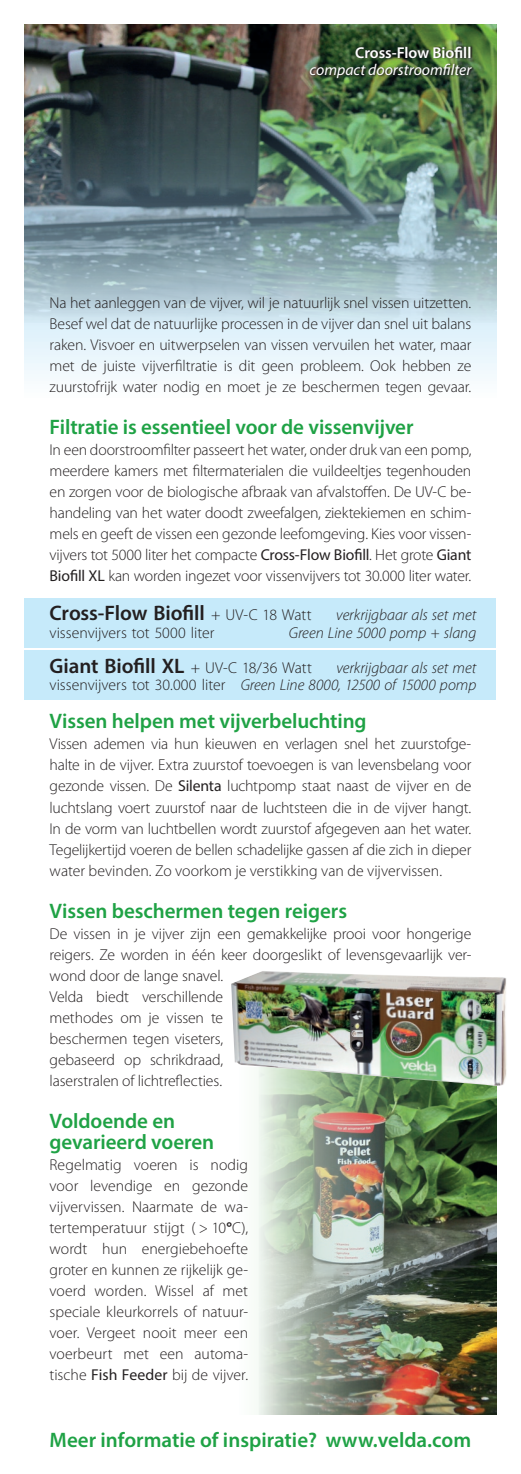
<style>
.page{position:relative;width:521px;height:1474px;background:#fff}
.page>*{position:absolute;margin:0;border:0;box-sizing:border-box;transform-origin:0 0}
.sfeer_heading{font:600 21px "Myriad Pro";letter-spacing:-.005em;color:#1fa245}
.tabel_12{font:600 21px "Myriad Pro";letter-spacing:-.005em;color:#231f20}
.sfeer_heading-2{font:300 15.75px/21px "Myriad Pro";letter-spacing:-.01em;color:#231f20;text-align:justify}
.tabel_9{font:300 15.75px/21px "Myriad Pro";letter-spacing:-.005em;color:#231f20;text-align:justify}
.tabel_12-2{font:italic 300 15.75px "Myriad Pro";color:#231f20}
.tabel_12-3{font:300 15.75px "Myriad Pro";color:#231f20}
.t1{font:italic 15.75px "Myriad Pro";color:#fff}
.t2{font:600 15.75px "Myriad Pro";color:#fff}
.s1{font-weight:400}
.s2{font-weight:300;font-size:15.75px}
.s3{font-style:normal}
.s4{font-weight:700}
</style>
<div class="page">
<svg style="left:25px;top:322px;width:471px;height:57px"></svg>
<img style="left:25px;top:25px;width:471px;height:297px">
<div style="left:238px;top:1067px;width:258px;height:347px;background:#f9fcf9"></div>
<img style="left:259px;top:1085px;width:237px;height:329px">
<div style="left:25px;top:650px;width:471px;height:49px;background:#c6eafa"></div>
<div style="left:25px;top:598px;width:471px;height:49px;background:#c6eafa"></div>
<img style="left:231px;top:971px;width:276px;height:114px">
<img style="left:309px;top:46px;width:165px;height:34px">
<p class="t2" style="left:355px;top:42px;width:118px">Cross-Flow Biofill</p>
<p class="t1" style="left:310px;top:60px;width:163px">compact doorstroomfilter</p>
<p class="sfeer_heading-2" style="left:50px;top:292px;width:423px">Na het aanleggen van de vijver, wil je natuurlijk snel vissen uitzetten.<br>Besef wel dat de natuurlijke processen in de vijver dan snel uit balans raken. Visvoer en uitwerpselen van vissen vervuilen het water, maar met de juiste vijverfiltratie is dit geen probleem. Ook hebben ze zuurstofrijk water nodig en moet je ze beschermen tegen gevaar.</p>
<p class="sfeer_heading" style="left:50px;top:414px;width:365px">Filtratie is essentieel voor de vissenvijver</p>
<p class="sfeer_heading-2" style="left:50px;top:439px;width:423px">In een doorstroomfilter passeert het water, onder druk van een pomp, meerdere kamers met filtermaterialen die vuildeeltjes tegenhouden en zorgen voor de biologische afbraak van afvalstoffen. De UV-C be&shy;handeling van het water doodt zweefalgen, ziektekiemen en schim&shy;mels en geeft de vissen een gezonde leefomgeving. Kies voor vissen&shy;vijvers tot 5000 liter het compacte <span class="s1">Cross-Flow Biofill</span>. Het grote <span class="s1">Giant Biofill XL</span> kan worden ingezet voor vissenvijvers tot 30.000 liter water.</p>
<p class="tabel_12" style="left:50px;top:599px;width:264px">Cross-Flow Biofill <span class="s2">+ UV-C 18 Watt</span></p>
<p class="tabel_12-2" style="left:336px;top:605px;width:142px">verkrijgbaar als set met</p>
<p class="tabel_12-3" style="left:50px;top:622px;width:166px">vissenvijvers tot 5000 liter</p>
<p class="tabel_12-2" style="left:289px;top:623px;width:189px">Green Line 5000 pomp + slang</p>
<p class="tabel_12" style="left:50px;top:652px;width:264px">Giant Biofill XL <span class="s2">+ UV-C 18/36 Watt</span></p>
<p class="tabel_12-2" style="left:336px;top:658px;width:141px">verkrijgbaar als set met</p>
<p class="tabel_12-2" style="left:50px;top:675px;width:428px"><span class="s3">vissenvijvers tot 30.000 liter</span> Green Line 8000, 12500 of 15000 pomp</p>
<p class="sfeer_heading" style="left:50px;top:708px;width:318px">Vissen helpen met vijverbeluchting</p>
<p class="tabel_9" style="left:50px;top:733px;width:423px">Vissen ademen via hun kieuwen en verlagen snel het zuurstofge&shy;halte in de vijver. Extra zuurstof toevoegen is van levensbelang voor gezonde vissen. De <span class="s1">Silenta</span> luchtpomp staat naast de vijver en de luchtslang voert zuurstof naar de luchtsteen die in de vijver hangt.</p>
<p class="tabel_9" style="left:50px;top:817px;width:423px">In de vorm van luchtbellen wordt zuurstof afgegeven aan het water.<br>Tegelijkertijd voeren de bellen schadelijke gassen af die zich in dieper water bevinden. Zo voorkom je verstikking van de vijvervissen.</p>
<p class="sfeer_heading" style="left:50px;top:897px;width:299px">Vissen beschermen tegen reigers</p>
<p class="sfeer_heading-2" style="left:50px;top:922px;width:423px">De vissen in je vijver zijn een gemakkelijke prooi voor hongerige reigers. Ze worden in één keer doorgeslikt of levensgevaarlijk ver-</p>
<p class="sfeer_heading-2" style="left:50px;top:964px;width:175px">wond door de lange snavel.</p>
<p class="sfeer_heading-2" style="left:50px;top:985px;width:175px">Velda biedt verschillende methodes om je vissen te beschermen tegen viseters, gebaseerd op schrikdraad, laserstralen of lichtreflecties.</p>
<p class="sfeer_heading" style="left:50px;top:1107px;width:127px">Voldoende en</p>
<p class="sfeer_heading" style="left:50px;top:1128px;width:166px">gevarieerd voeren</p>
<p class="sfeer_heading-2" style="left:50px;top:1153px;width:200px">Regelmatig voeren is nodig voor levendige en gezonde vijvervissen. Naarmate de wa&shy;tertemperatuur stijgt ( &gt; 10<span class="s4">°</span>C), wordt hun energiebehoefte groter en kunnen ze rijkelijk ge&shy;voerd worden. Wissel af met speciale kleurkorrels of natuur&shy;voer. Vergeet nooit meer een voerbeurt met een automa&shy;tische <span class="s1">Fish Feeder</span> bij de vijver.</p>
<p class="sfeer_heading" style="left:50px;top:1426px;width:423px">Meer informatie of inspiratie? www.velda.com</p>
</div>
